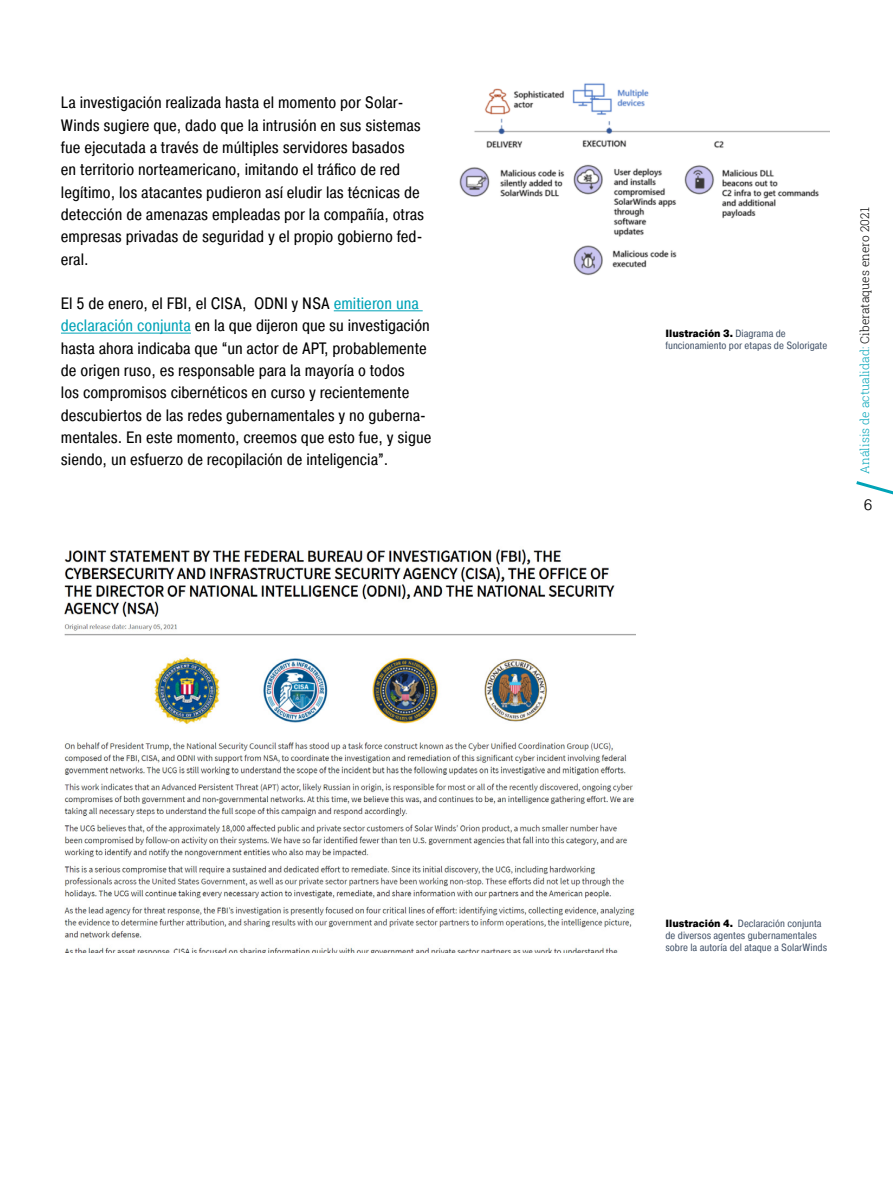
<style>
.page{position:relative;width:893px;height:1191px;background:#fff}
.page>*{position:absolute;margin:0;border:0;box-sizing:border-box;transform-origin:0 0}
.t1{font:16.5px/22.4px "Pragmatica Cond";color:#000}
.t2{font:300 15px "Pragmatica";color:#000}
.t3{font:300 12px "Roboto Slab";color:#00a3b7}
.t4{font:10.5px/12px "Pragmatica Cond";color:#44546a}
.s1{color:#00a3b7}
.s2{font-weight:900;color:#000}
.s3{color:#000}
</style>
<div class="page">
<svg style="left:856px;top:481px;width:37px;height:14px"></svg>
<hr style="left:334px;top:310px;width:89px;height:1px;background:#00a3b7">
<hr style="left:61px;top:333px;width:130px;height:1px;background:#00a3b7">
<img style="left:459px;top:83px;width:370px;height:193px">
<img style="left:64px;top:549px;width:571px;height:403px">
<p class="t1" style="left:61px;top:91px;width:365px">La investigación realizada hasta el momento por Solar-Winds sugiere que, dado que la intrusión en sus sistemas fue ejecutada a través de múltiples servidores basados<br>en territorio norteamericano, imitando el tráfico de red legítimo, los atacantes pudieron así eludir las técnicas de detección de amenazas empleadas por la compañía, otras empresas privadas de seguridad y el propio gobierno fed&shy;eral.</p>
<p class="t1" style="left:61px;top:292px;width:372px">El 5 de enero, el FBI, el CISA, ODNI y NSA <span class="s1">emitieron una declaración conjunta</span> en la que dijeron que su investigación hasta ahora indicaba que “un actor de APT, probablemente de origen ruso, es responsable para la mayoría o todos<br>los compromisos cibernéticos en curso y recientemente descubiertos de las redes gubernamentales y no guberna&shy;mentales. En este momento, creemos que esto fue, y sigue siendo, un esfuerzo de recopilación de inteligencia”.</p>
<p class="t4" style="left:665px;top:327px;width:163px"><span class="s2">Ilustración 3.</span> Diagrama de funcionamiento por etapas de Solorigate</p>
<p class="t3" style="left:857px;top:474px;width:268px;rotate:-90deg">Análisis de actualidad: <span class="s3">Ciberataques enero 2021</span></p>
<p class="t2" style="left:864px;top:495px;width:10px">6</p>
<p class="t4" style="left:665px;top:917px;width:163px"><span class="s2">Ilustración 4.</span> Declaración conjunta de diversos agentes gubernamentales sobre la autoría del ataque a SolarWinds</p>
</div>
